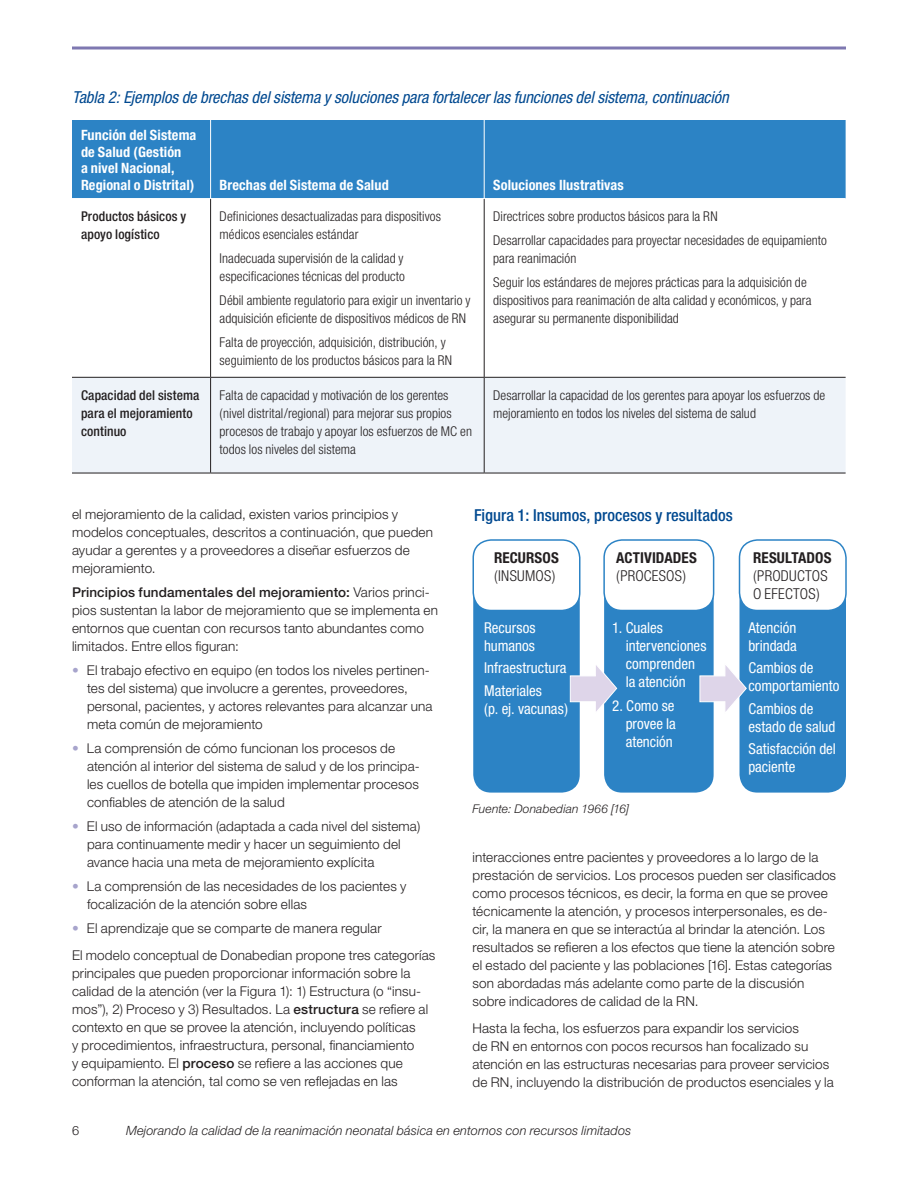
<style>
.page{position:relative;width:918px;height:1188px;background:#fff}
.page>*{position:absolute;margin:0;border:0;box-sizing:border-box;transform-origin:0 0}
.table_heading{font:italic condensed 16.5px "Helvetica Neue";letter-spacing:-.005em;color:#014990}
.table_heading-2{font:500 condensed 16.5px "Helvetica Neue";color:#014990}
.chart_text_9_on_11_c{font:condensed 15px/18px "Helvetica Neue";color:#fff}
.chart_text_9_on_11_c-2{font:300 condensed 15px/18px "Helvetica Neue";letter-spacing:.015em;color:#231f20}
.chart_text_9_on_11_c-3{font:700 condensed 15px/18px "Helvetica Neue";letter-spacing:.01em;color:#231f20}
.bodytext{font:700 condensed 14.25px/16.5px "Helvetica Neue";letter-spacing:.01em;color:#fff}
.bodytext-2{font:300 13.5px/18px "Helvetica Neue";letter-spacing:.01em;color:#231f20}
.body_bullet{font:300 13.5px/18px "Helvetica Neue";letter-spacing:.01em;color:#231f20}
.chart_text_9_on_11_c-4{font:300 condensed 13.5px/18px "Helvetica Neue";letter-spacing:.005em;color:#231f20}
.bodytext-3{font:300 condensed 13.5px/18px "Helvetica Neue";letter-spacing:.005em;color:#231f20}
.bodytext-4{font:500 condensed 13.5px/18px "Helvetica Neue";letter-spacing:.01em;color:#231f20}
.chart_text_9_on_11_c-5{font:500 condensed 13.5px/18px "Helvetica Neue";letter-spacing:.01em;color:#231f20}
.t1{font:italic 300 12.75px "Helvetica Neue";letter-spacing:.01em;color:#231f20}
.t2{font:300 12.75px "Helvetica Neue";color:#231f20}
.bodytext-5{font:italic 300 12px "Helvetica Neue";letter-spacing:.015em;color:#231f20}
.s1{font-weight:500}
.s2{color:#a7a4cc}
.s3{font-weight:700}
.s4{font-weight:300}
</style>
<div class="page">
<svg style="left:72px;top:46px;width:774px;height:4px;background:#9e99c4"></svg>
<div style="left:473px;top:581px;width:107px;height:212px;background:#2c83c5;border-radius:18px"></div>
<div style="left:473px;top:540px;width:107px;height:70px;background:#fff;border-radius:18px"></div>
<div style="left:472px;top:539px;width:108px;height:72px;border:2px solid #2c83c5;border-radius:18px"></div>
<div style="left:604px;top:581px;width:110px;height:212px;background:#2c83c5;border-radius:18px"></div>
<div style="left:604px;top:540px;width:110px;height:70px;background:#fff;border-radius:18px"></div>
<div style="left:603px;top:539px;width:111px;height:72px;border:2px solid #2c83c5;border-radius:18px"></div>
<div style="left:740px;top:576px;width:106px;height:217px;background:#2c83c5;border-radius:18px"></div>
<div style="left:740px;top:540px;width:106px;height:70px;background:#fff;border-radius:18px"></div>
<div style="left:739px;top:539px;width:108px;height:72px;border:2px solid #2c83c5;border-radius:18px"></div>
<svg style="left:570px;top:662px;width:48px;height:53px"></svg>
<svg style="left:699px;top:662px;width:48px;height:53px"></svg>
<div style="left:72px;top:120px;width:774px;height:78px;background:#2c83c5"></div>
<div style="left:72px;top:378px;width:774px;height:95px;background:#eef3f9"></div>
<hr style="left:210px;top:199px;width:1px;height:178px;background:#231f20">
<hr style="left:484px;top:199px;width:1px;height:178px;background:#231f20">
<hr style="left:72px;top:473px;width:139px;height:1px;background:#231f20">
<hr style="left:211px;top:473px;width:273px;height:1px;background:#231f20">
<hr style="left:484px;top:473px;width:362px;height:1px;background:#231f20">
<hr style="left:72px;top:377px;width:139px;height:1px;background:#231f20">
<hr style="left:211px;top:377px;width:273px;height:1px;background:#231f20">
<hr style="left:484px;top:377px;width:362px;height:1px;background:#231f20">
<hr style="left:210px;top:120px;width:1px;height:78px;background:#fff">
<hr style="left:484px;top:120px;width:1px;height:78px;background:#fff">
<hr style="left:210px;top:378px;width:1px;height:95px;background:#231f20">
<hr style="left:484px;top:378px;width:1px;height:95px;background:#231f20">
<p class="table_heading" style="left:72px;top:88px;width:658px">Tabla 2: Ejemplos de brechas del sistema y soluciones para fortalecer las funciones del sistema, continuación</p>
<p class="bodytext" style="left:81px;top:127px;width:117px">Función del Sistema de Salud (Gestión<br>a nivel Nacional,<br>Regional o Distrital)</p>
<p class="bodytext" style="left:220px;top:176px;width:171px">Brechas del Sistema de Salud</p>
<p class="bodytext" style="left:493px;top:176px;width:132px">Soluciones Ilustrativas</p>
<p class="chart_text_9_on_11_c-5" style="left:81px;top:207px;width:107px">Productos básicos y apoyo logístico</p>
<p class="chart_text_9_on_11_c-4" style="left:220px;top:207px;width:223px">Definiciones desactualizadas para dispositivos médicos esenciales estándar</p>
<p class="chart_text_9_on_11_c-4" style="left:220px;top:249px;width:187px">Inadecuada supervisión de la calidad y especificaciones técnicas del producto</p>
<p class="chart_text_9_on_11_c-4" style="left:220px;top:291px;width:252px">Débil ambiente regulatorio para exigir un inventario y adquisición eficiente de dispositivos médicos de RN</p>
<p class="chart_text_9_on_11_c-4" style="left:220px;top:333px;width:234px">Falta de proyección, adquisición, distribución, y seguimiento de los productos básicos para la RN</p>
<p class="chart_text_9_on_11_c-4" style="left:493px;top:207px;width:226px">Directrices sobre productos básicos para la RN</p>
<p class="chart_text_9_on_11_c-4" style="left:493px;top:231px;width:335px">Desarrollar capacidades para proyectar necesidades de equipamiento para reanimación</p>
<p class="chart_text_9_on_11_c-4" style="left:493px;top:273px;width:320px">Seguir los estándares de mejores prácticas para la adquisición de dispositivos para reanimación de alta calidad y económicos, y para asegurar su permanente disponibilidad</p>
<p class="bodytext-4" style="left:81px;top:386px;width:120px">Capacidad del sistema para el mejoramiento continuo</p>
<p class="bodytext-3" style="left:220px;top:386px;width:254px">Falta de capacidad y motivación de los gerentes (nivel distrital/regional) para mejorar sus propios procesos de trabajo y apoyar los esfuerzos de MC en todos los niveles del sistema</p>
<p class="bodytext-3" style="left:493px;top:386px;width:334px">Desarrollar la capacidad de los gerentes para apoyar los esfuerzos de mejoramiento en todos los niveles del sistema de salud</p>
<p class="bodytext-2" style="left:72px;top:505px;width:363px">el mejoramiento de la calidad, existen varios principios y modelos conceptuales, descritos a continuación, que pueden ayudar a gerentes y a proveedores a diseñar esfuerzos de mejoramiento.</p>
<p class="bodytext-2" style="left:72px;top:583px;width:367px"><span class="s1">Principios fundamentales del mejoramiento:</span> Varios princi&shy;pios sustentan la labor de mejoramiento que se implementa en entornos que cuentan con recursos tanto abundantes como limitados. Entre ellos figuran:</p>
<p class="body_bullet" style="left:87px;top:661px;width:347px;text-indent:-15px"><span class="s2">•</span> El trabajo efectivo en equipo (en todos los niveles pertinen&shy;tes del sistema) que involucre a gerentes, proveedores, personal, pacientes, y actores relevantes para alcanzar una meta común de mejoramiento</p>
<p class="body_bullet" style="left:87px;top:739px;width:334px;text-indent:-15px"><span class="s2">•</span> La comprensión de cómo funcionan los procesos de atención al interior del sistema de salud y de los principa&shy;les cuellos de botella que impiden implementar procesos confiables de atención de la salud</p>
<p class="body_bullet" style="left:87px;top:817px;width:335px;text-indent:-15px"><span class="s2">•</span> El uso de información (adaptada a cada nivel del sistema) para continuamente medir y hacer un seguimiento del avance hacia una meta de mejoramiento explícita</p>
<p class="body_bullet" style="left:87px;top:877px;width:321px;text-indent:-15px"><span class="s2">•</span> La comprensión de las necesidades de los pacientes y focalización de la atención sobre ellas</p>
<p class="body_bullet" style="left:72px;top:919px;width:311px"><span class="s2">•</span> El aprendizaje que se comparte de manera regular</p>
<p class="bodytext-2" style="left:72px;top:946px;width:365px">El modelo conceptual de Donabedian propone tres categorías principales que pueden proporcionar información sobre la calidad de la atención (ver la Figura 1): 1) Estructura (o “insu&shy;mos”), 2) Proceso y 3) Resultados. La <span class="s1">estructura</span> se refiere al contexto en que se provee la atención, incluyendo políticas<br>y procedimientos, infraestructura, personal, financiamiento<br>y equipamiento. El <span class="s1">proceso</span> se refiere a las acciones que conforman la atención, tal como se ven reflejadas en las</p>
<p class="table_heading-2" style="left:474px;top:506px;width:260px">Figura 1: Insumos, procesos y resultados</p>
<p class="chart_text_9_on_11_c-2" style="left:494px;top:549px;width:66px"><span class="s3">RECURSOS </span>(INSUMOS)</p>
<p class="chart_text_9_on_11_c" style="left:484px;top:618px;width:53px">Recursos humanos</p>
<p class="chart_text_9_on_11_c" style="left:484px;top:659px;width:84px">Infraestructura</p>
<p class="chart_text_9_on_11_c" style="left:484px;top:681px;width:85px">Materiales<br>(p. ej. vacunas)</p>
<p class="chart_text_9_on_11_c-3" style="left:616px;top:549px;width:82px">ACTIVIDADES <span class="s4">(PROCESOS)</span></p>
<p class="chart_text_9_on_11_c" style="left:626px;top:618px;width:82px;text-indent:-14px">1. Cuales intervenciones comprenden la atención</p>
<p class="chart_text_9_on_11_c" style="left:626px;top:696px;width:52px;text-align:justify;text-indent:-14px">2. Como se provee la atención</p>
<p class="bodytext-5" style="left:472px;top:802px;width:158px">Fuente: Donabedian 1966 [16]</p>
<p class="chart_text_9_on_11_c-2" style="left:753px;top:549px;width:80px"><span class="s3">RESULTADOS </span>(PRODUCTOS<br>O EFECTOS)</p>
<p class="chart_text_9_on_11_c" style="left:748px;top:618px;width:50px">Atención brindada</p>
<p class="chart_text_9_on_11_c" style="left:748px;top:659px;width:93px">Cambios de comportamiento</p>
<p class="chart_text_9_on_11_c" style="left:748px;top:699px;width:89px">Cambios de estado de salud</p>
<p class="chart_text_9_on_11_c" style="left:748px;top:740px;width:89px">Satisfacción del paciente</p>
<p class="bodytext-2" style="left:472px;top:848px;width:365px">interacciones entre pacientes y proveedores a lo largo de la prestación de servicios. Los procesos pueden ser clasificados como procesos técnicos, es decir, la forma en que se provee técnicamente la atención, y procesos interpersonales, es de&shy;cir, la manera en que se interactúa al brindar la atención. Los resultados se refieren a los efectos que tiene la atención sobre el estado del paciente y las poblaciones [16]. Estas categorías son abordadas más adelante como parte de la discusión sobre indicadores de calidad de la RN.</p>
<p class="bodytext-2" style="left:472px;top:1019px;width:363px">Hasta la fecha, los esfuerzos para expandir los servicios<br>de RN en entornos con pocos recursos han focalizado su atención en las estructuras necesarias para proveer servicios de RN, incluyendo la distribución de productos esenciales y la</p>
<p class="t2" style="left:72px;top:1123px;width:9px">6</p>
<p class="t1" style="left:126px;top:1123px;width:507px">Mejorando la calidad de la reanimación neonatal básica en entornos con recursos limitados</p>
</div>
